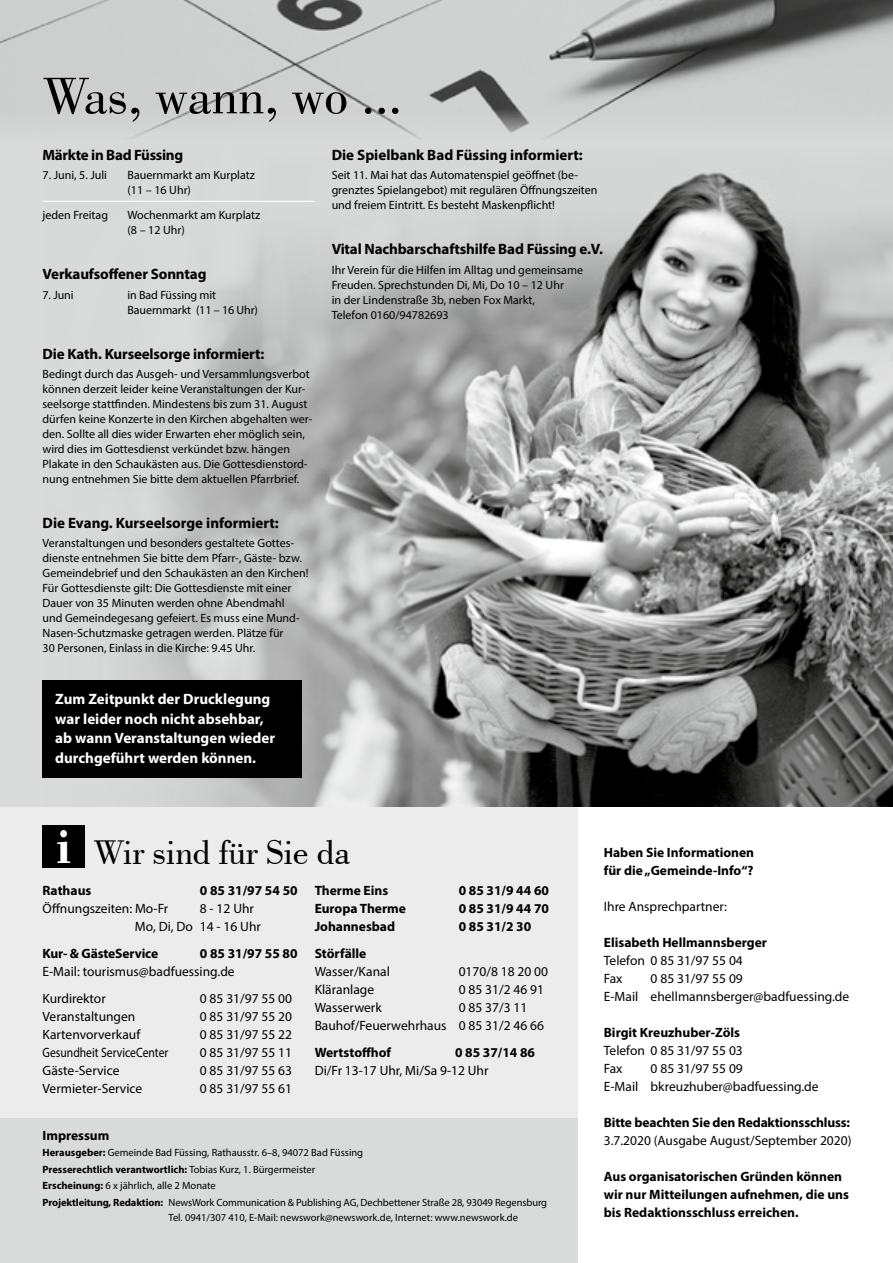
<style>
.page{position:relative;width:893px;height:1263px;background:#fff}
.page>*{position:absolute;margin:0;border:0;box-sizing:border-box;transform-origin:0 0}
.t1{font:54px "Bodoni BT";color:#000}
.t2{font:36px "Bodoni BT";letter-spacing:-.01em;color:#000}
.t3{font:700 15px "Myriad Pro";letter-spacing:-.01em;color:#000}
.t4{font:700 15px/19.5px "Myriad Pro";color:#fff}
.t5{font:13.5px/18px "Myriad Pro";color:#000}
.t6{font:700 13.5px/18px "Myriad Pro";color:#000}
.t7{font:13.5px "Myriad Pro";color:#000;scale:.86 1}
.t8{font:12px/15px "Myriad Pro";color:#000}
.t9{font:10.5px/16.5px "Myriad Pro";color:#000}
.s1{font-weight:700;font-size:52.8px;color:#fff}
.s2{font-weight:700}
</style>
<div class="page">
<div style="left:0;top:0;width:893px;height:808px;background:#d9dada"></div>
<img style="left:0;top:0;width:893px;height:139px">
<img style="left:46px;top:172px;width:847px;height:636px">
<div style="left:0;top:808px;width:578px;height:455px;background:#ececec"></div>
<div style="left:0;top:1118px;width:578px;height:145px;background:#d9dada"></div>
<div style="left:43px;top:825px;width:42px;height:42px;background:#000"></div>
<hr style="left:43px;top:201px;width:272px;height:1px;background:#fff">
<div style="left:43px;top:680px;width:259px;height:98px;background:#000"></div>
<h1 class="t1" style="left:43px;top:62px;width:361px">Was, wann, wo ...</h1>
<p class="t3" style="left:43px;top:145px;width:142px">Märkte in Bad Füssing</p>
<p class="t8" style="left:43px;top:168px;width:66px">7. Juni, 5. Juli</p>
<p class="t8" style="left:128px;top:168px;width:129px">Bauernmarkt am Kurplatz (11 – 16 Uhr)</p>
<p class="t8" style="left:43px;top:207px;width:67px">jeden Freitag</p>
<p class="t8" style="left:128px;top:206px;width:134px;line-height:15.8px">Wochenmarkt am Kurplatz (8 – 12 Uhr)</p>
<p class="t3" style="left:43px;top:264px;width:165px">Verkaufsoffener Sonntag</p>
<p class="t8" style="left:43px;top:287px;width:32px">7. Juni</p>
<p class="t8" style="left:128px;top:287px;width:132px">in Bad Füssing mit<br>Bauernmarkt (11 – 16 Uhr)</p>
<p class="t3" style="left:43px;top:344px;width:223px">Die Kath. Kurseelsorge informiert:</p>
<p class="t8" style="left:43px;top:366px;width:271px">Bedingt durch das Ausgeh- und Versammlungsverbot können derzeit leider keine Veranstaltungen der Kur&shy;seelsorge stattfinden. Mindestens bis zum 31. August dürfen keine Konzerte in den Kirchen abgehalten wer&shy;den. Sollte all dies wider Erwarten eher möglich sein, wird dies im Gottesdienst verkündet bzw. hängen Plakate in den Schaukästen aus. Die Gottesdienstord&shy;nung entnehmen Sie bitte dem aktuellen Pfarrbrief.</p>
<p class="t3" style="left:43px;top:513px;width:238px">Die Evang. Kurseelsorge informiert:</p>
<p class="t8" style="left:43px;top:535px;width:267px">Veranstaltungen und besonders gestaltete Gottes&shy;dienste entnehmen Sie bitte dem Pfarr-, Gäste- bzw.<br>Gemeindebrief und den Schaukästen an den Kirchen!<br>Für Gottesdienste gilt: Die Gottesdienste mit einer Dauer von 35 Minuten werden ohne Abendmahl<br>und Gemeindegesang gefeiert. Es muss eine Mund-Nasen-Schutzmaske getragen werden. Plätze für<br>30 Personen, Einlass in die Kirche: 9.45 Uhr.</p>
<p class="t4" style="left:55px;top:689px;width:221px">Zum Zeitpunkt der Drucklegung war leider noch nicht absehbar, ab wann Veranstaltungen wieder durchgeführt werden können.</p>
<p class="t3" style="left:332px;top:145px;width:253px">Die Spielbank Bad Füssing informiert:</p>
<p class="t8" style="left:332px;top:168px;width:267px">Seit 11. Mai hat das Automatenspiel geöffnet (be&shy;grenztes Spielangebot) mit regulären Öffnungszeiten und freiem Eintritt. Es besteht Maskenpflicht!</p>
<p class="t3" style="left:332px;top:239px;width:273px">Vital Nachbarschaftshilfe Bad Füssing e.V.</p>
<p class="t8" style="left:332px;top:262px;width:253px">Ihr Verein für die Hilfen im Alltag und gemeinsame Freuden. Sprechstunden Di, Mi, Do 10 – 12 Uhr<br>in der Lindenstraße 3b, neben Fox Markt,<br>Telefon 0160/94782693</p>
<h2 class="t2" style="left:57px;top:830px;width:295px"><span class="s1">i</span> Wir sind für Sie da</h2>
<p class="t6" style="left:43px;top:881px;width:50px">Rathaus</p>
<p class="t6" style="left:200px;top:881px;width:99px">0 85 31/97 54 50</p>
<p class="t5" style="left:43px;top:899px;width:127px">Öffnungszeiten: Mo-Fr</p>
<p class="t6" style="left:315px;top:881px;width:75px">Therme Eins</p>
<p class="t6" style="left:459px;top:881px;width:92px">0 85 31/9 44 60</p>
<p class="t6" style="left:315px;top:899px;width:93px">Europa Therme</p>
<p class="t6" style="left:459px;top:899px;width:92px">0 85 31/9 44 70</p>
<p class="t6" style="left:315px;top:917px;width:82px">Johannesbad</p>
<p class="t6" style="left:459px;top:917px;width:74px">0 85 31/2 30</p>
<p class="t6" style="left:315px;top:944px;width:53px">Störfälle</p>
<p class="t5" style="left:315px;top:962px;width:77px">Wasser/Kanal</p>
<p class="t5" style="left:459px;top:962px;width:91px">0170/8 18 20 00</p>
<p class="t5" style="left:315px;top:980px;width:61px">Kläranlage</p>
<p class="t5" style="left:459px;top:980px;width:87px">0 85 31/2 46 91</p>
<p class="t5" style="left:315px;top:998px;width:69px">Wasserwerk</p>
<p class="t5" style="left:135px;top:899px;width:127px;text-indent:65px">8 - 12 Uhr<br>Mo, Di, Do 14 - 16 Uhr</p>
<p class="t6" style="left:42px;top:944px;width:117px">Kur- &amp; GästeService</p>
<p class="t6" style="left:200px;top:944px;width:99px">0 85 31/97 55 80</p>
<p class="t5" style="left:42px;top:958px;width:194px;line-height:27px">E-Mail: tourismus@badfuessing.de<br>Kurdirektor</p>
<p class="t5" style="left:200px;top:989px;width:94px">0 85 31/97 55 00</p>
<p class="t5" style="left:315px;top:998px;width:231px;text-indent:144px">0 85 37/3 11<br>Bauhof/Feuerwehrhaus 0 85 31/2 46 66</p>
<p class="t6" style="left:315px;top:1043px;width:78px">Wertstoffhof</p>
<p class="t6" style="left:455px;top:1043px;width:82px">0 85 37/14 86</p>
<p class="t5" style="left:315px;top:1061px;width:175px">Di/Fr 13-17 Uhr, Mi/Sa 9-12 Uhr</p>
<p class="t5" style="left:42px;top:1007px;width:94px">Veranstaltungen</p>
<p class="t5" style="left:200px;top:1007px;width:94px">0 85 31/97 55 20</p>
<p class="t5" style="left:42px;top:1025px;width:99px">Kartenvorverkauf</p>
<p class="t5" style="left:200px;top:1025px;width:94px">0 85 31/97 55 22</p>
<p class="t7" style="left:43px;top:1044px;width:148px">Gesundheit ServiceCenter</p>
<p class="t5" style="left:200px;top:1043px;width:94px">0 85 31/97 55 11</p>
<p class="t5" style="left:43px;top:1061px;width:78px">Gäste-Service</p>
<p class="t5" style="left:200px;top:1061px;width:94px">0 85 31/97 55 63</p>
<p class="t5" style="left:43px;top:1079px;width:101px">Vermieter-Service</p>
<p class="t5" style="left:200px;top:1079px;width:94px">0 85 31/97 55 61</p>
<p class="t6" style="left:43px;top:1126px;width:68px">Impressum</p>
<p class="t9" style="left:43px;top:1144px;width:506px"><span class="s2">Herausgeber:</span> Gemeinde Bad Füssing, Rathausstr. 6–8, 94072 Bad Füssing<br><span class="s2">Presserechtlich verantwortlich:</span> Tobias Kurz, 1. Bürgermeister<br><span class="s2">Erscheinung:</span> 6 x jährlich, alle 2 Monate<br><span class="s2">Projektleitung, Redaktion:</span> NewsWork Communication &amp; Publishing AG, Dechbettener Straße 28, 93049 Regensburg</p>
<p class="t9" style="left:169px;top:1209px;width:351px">Tel. 0941/307 410, E-Mail: newswork@newswork.de, Internet: www.newswork.de</p>
<p class="t6" style="left:604px;top:843px;width:152px">Haben Sie Informationen für die „Gemeinde-Info“?</p>
<p class="t5" style="left:604px;top:897px;width:125px">Ihre Ansprechpartner:</p>
<p class="t6" style="left:604px;top:933px;width:165px">Elisabeth Hellmannsberger</p>
<p class="t5" style="left:604px;top:951px;width:141px">Telefon 0 85 31/97 55 04<br>Fax</p>
<p class="t5" style="left:604px;top:969px;width:247px;text-indent:47px">0 85 31/97 55 09<br>E-Mail ehellmannsberger@badfuessing.de</p>
<p class="t6" style="left:604px;top:1023px;width:138px">Birgit Kreuzhuber-Zöls</p>
<p class="t5" style="left:604px;top:1041px;width:141px">Telefon 0 85 31/97 55 03<br>Fax</p>
<p class="t5" style="left:604px;top:1059px;width:216px;text-indent:47px">0 85 31/97 55 09<br>E-Mail bkreuzhuber@badfuessing.de</p>
<p class="t6" style="left:604px;top:1113px;width:248px">Bitte beachten Sie den Redaktionsschluss:</p>
<p class="t5" style="left:604px;top:1131px;width:249px">3.7.2020 (Ausgabe August/September 2020)</p>
<p class="t6" style="left:604px;top:1167px;width:247px">Aus organisatorischen Gründen können wir nur Mitteilungen aufnehmen, die uns bis Redaktionsschluss erreichen.</p>
</div>
